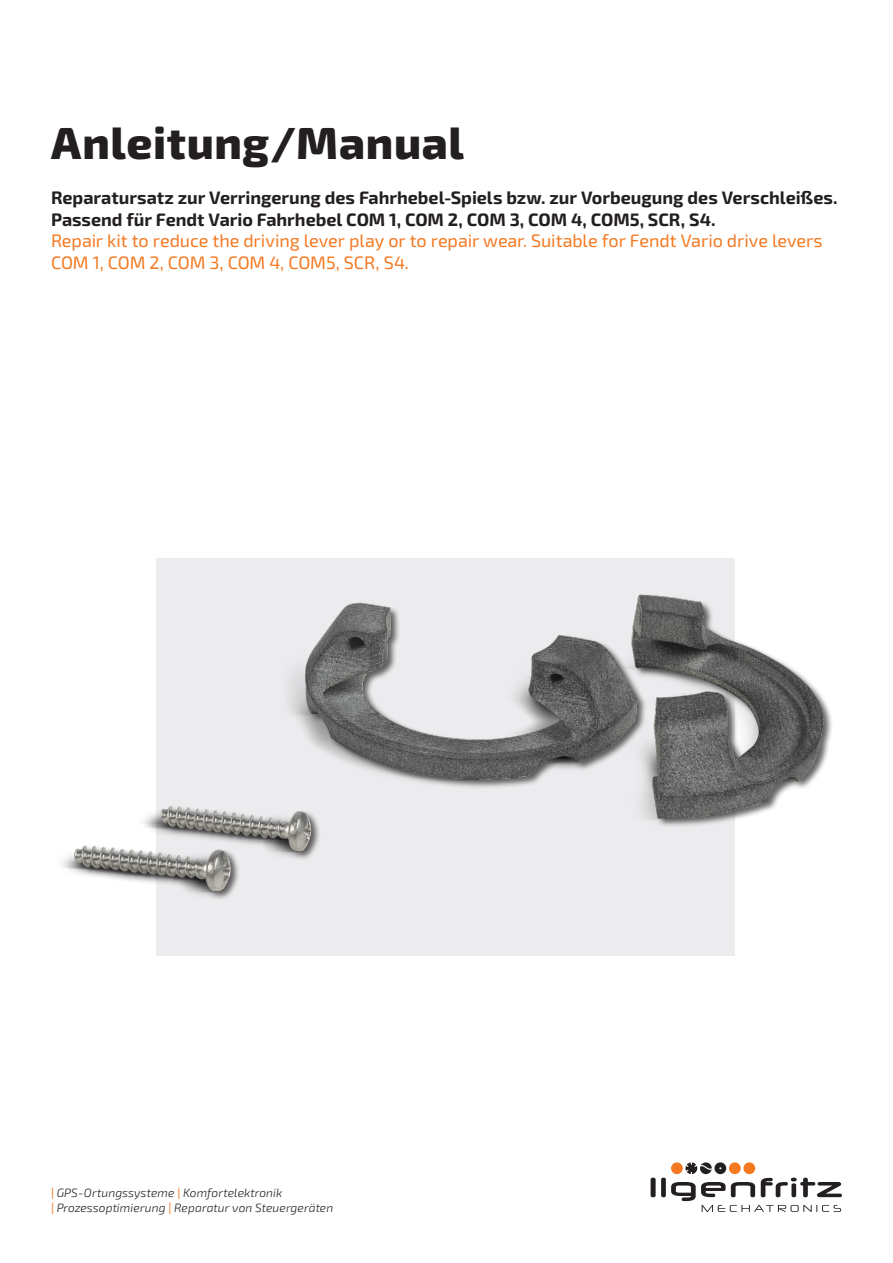
<style>
.page{position:relative;width:893px;height:1263px;background:#fff}
.page>*{position:absolute;margin:0;border:0;box-sizing:border-box;transform-origin:0 0}
.t1{font:800 45px "Exo 2";letter-spacing:.015em;color:#231f20}
.t2{font:700 18px/21.6px "Exo 2";letter-spacing:-.005em;color:#231f20}
.t3{font:18px/21.6px "Exo 2";letter-spacing:-.005em;color:#f47921}
.t4{font:italic 300 12px/15px "Exo 2";letter-spacing:.005em;color:#231f20}
.s1{font-weight:500;font-style:normal;color:#f47921}
</style>
<div class="page">
<div style="left:156px;top:558px;width:578px;height:398px;background:#ececee"></div>
<div style="left:651px;top:1178px;width:5px;height:19px;background:#231f20;border-radius:2px"></div>
<div style="left:661px;top:1178px;width:5px;height:19px;background:#231f20;border-radius:2px"></div>
<svg style="left:671px;top:1162px;width:171px;height:50px"></svg>
<img style="left:62px;top:578px;width:770px;height:342px">
<h1 class="t1" style="left:51px;top:116px;width:414px">Anleitung/Manual</h1>
<p class="t2" style="left:51px;top:187px;width:788px">Reparatursatz zur Verringerung des Fahrhebel-Spiels bzw. zur Vorbeugung des Verschleißes.<br>Passend für Fendt Vario Fahrhebel COM 1, COM 2, COM 3, COM 4, COM5, SCR, S4.</p>
<p class="t3" style="left:51px;top:230px;width:773px">Repair kit to reduce the driving lever play or to repair wear. Suitable for Fendt Vario drive levers<br>COM 1, COM 2, COM 3, COM 4, COM5, SCR, S4.</p>
<p class="t4" style="left:51px;top:1185px;width:284px"><span class="s1">|</span> GPS-Ortungssysteme <span class="s1">|</span> Komfortelektronik<br><span class="s1">|</span> Prozessoptimierung <span class="s1">|</span> Reparatur von Steuergeräten</p>
</div>
